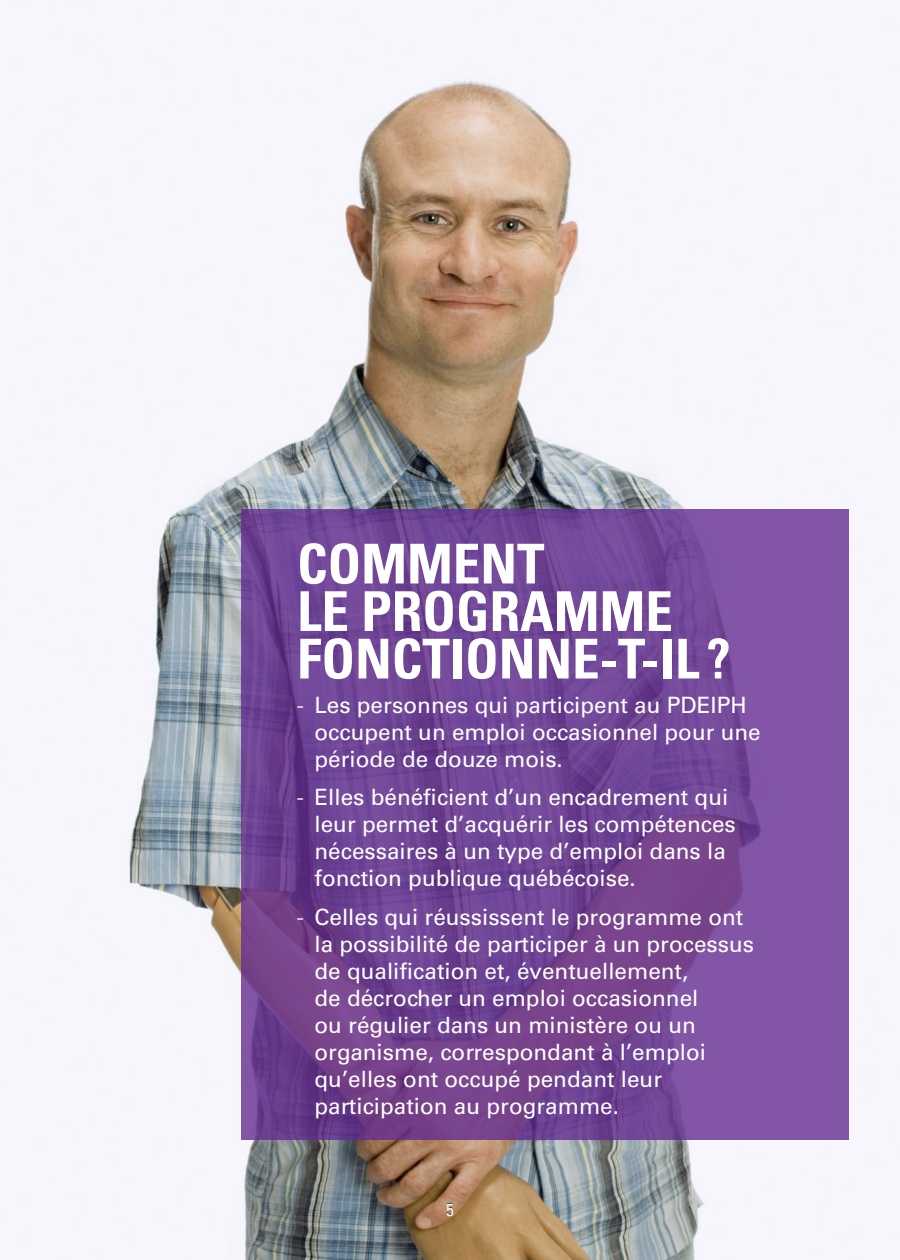
<style>
.page{position:relative;width:900px;height:1260px;background:#fff}
.page>*{position:absolute;margin:0;border:0;box-sizing:border-box;transform-origin:0 0}
.H2_autre{font:700 condensed 55px/47.5px "Univers LT Std";color:#fff}
.t1{font:22.5px/27px "Univers LT Std";color:#fff}
.t2{font:condensed 17.5px "Univers LT Std";color:#fff}
.s1{font-weight:300}
</style>
<div class="page">
<img style="left:74px;top:12px;width:775px;height:1248px">
<svg style="left:241px;top:509px;width:607px;height:630px;background:#744796"></svg>
<h2 class="H2_autre" style="left:297px;top:540px;width:435px">COMMENT<br>LE PROGRAMME<br>FONCTIONNE-T-IL ?</h2>
<p class="t1" style="left:315px;top:692px;width:448px;text-indent:-18px"><span class="s1">-</span> Les personnes qui participent au PDEIPH occupent un emploi occasionnel pour une période de douze mois.</p>
<p class="t1" style="left:315px;top:784px;width:423px;text-indent:-18px"><span class="s1">-</span> Elles bénéficient d’un encadrement qui leur permet d’acquérir les compétences nécessaires à un type d’emploi dans la fonction publique québécoise.</p>
<p class="t1" style="left:315px;top:903px;width:441px;text-indent:-18px"><span class="s1">-</span> Celles qui réussissent le programme ont la possibilité de participer à un processus de qualification et, éventuellement,<br>de décrocher un emploi occasionnel<br>ou régulier dans un ministère ou un organisme, correspondant à l’emploi qu’elles ont occupé pendant leur participation au programme.</p>
<p class="t2" style="left:446px;top:1199px;width:9px">5</p>
</div>
